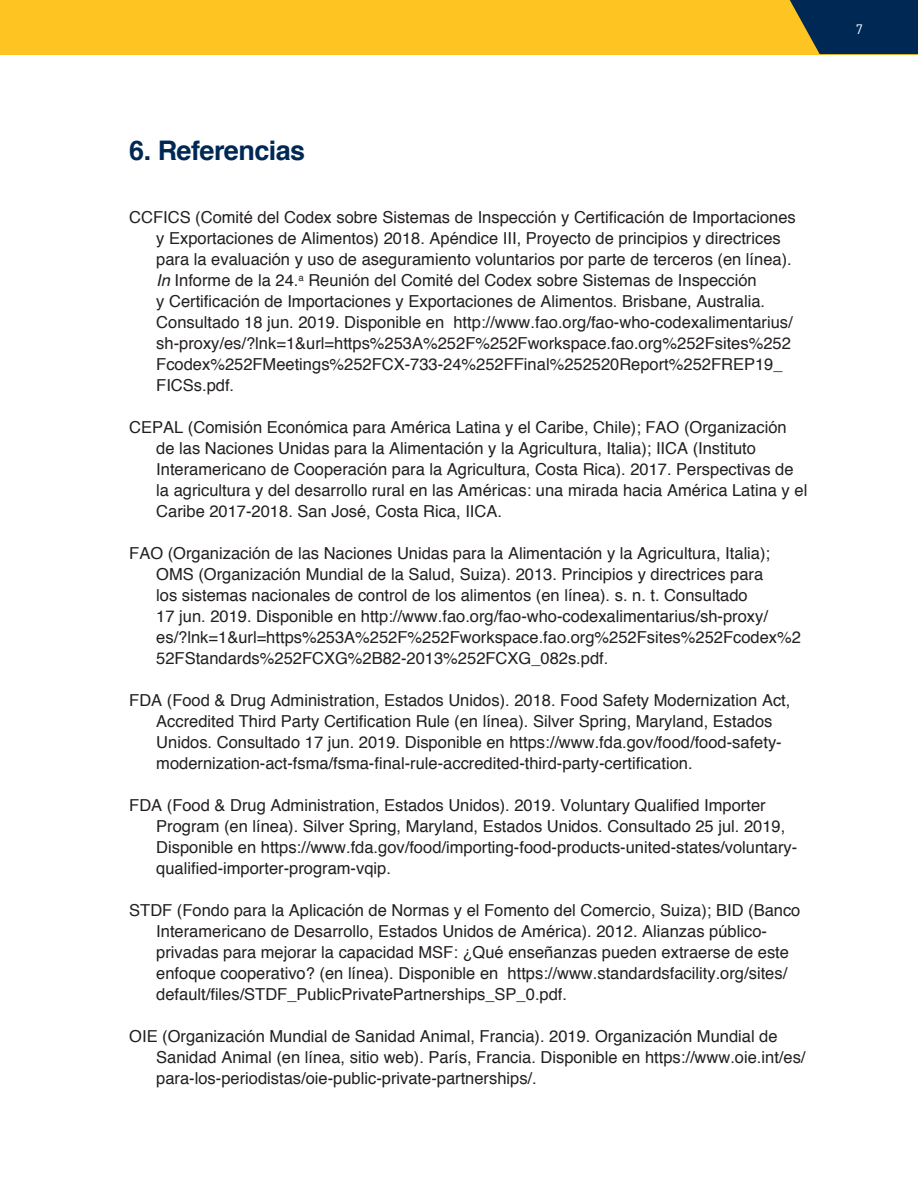
<style>
.page{position:relative;width:918px;height:1188px;background:#fff}
.page>*{position:absolute;margin:0;border:0;box-sizing:border-box;transform-origin:0 0}
.t1{font:700 27px "Helvetica";letter-spacing:-.02em;color:#002855}
.List_Paragraph{font:16.5px/21px "Helvetica";color:#231f20}
.t2{font:13.5px "DINOT";color:#fff}
.s1{font-style:italic}
</style>
<div class="page">
<div style="left:0;top:0;width:918px;height:54px;background:#fec422"></div>
<svg style="left:790px;top:0;width:128px;height:54px;background:#1d394f"></svg>
<p class="t1" style="left:129px;top:129px;width:178px">6. Referencias</p>
<p class="List_Paragraph" style="left:156px;top:207px;width:641px;text-indent:-27px">CCFICS (Comité del Codex sobre Sistemas de Inspección y Certificación de Importaciones y Exportaciones de Alimentos) 2018. Apéndice III, Proyecto de principios y directrices para la evaluación y uso de aseguramiento voluntarios por parte de terceros (en línea).<br><span class="s1">In</span> Informe de la 24.<sup>a</sup> Reunión del Comité del Codex sobre Sistemas de Inspección<br>y Certificación de Importaciones y Exportaciones de Alimentos. Brisbane, Australia.<br>Consultado 18 jun. 2019. Disponible en http://www.fao.org/fao-who-codexalimentarius/ sh-proxy/es/?lnk=1&amp;url=https%253A%252F%252Fworkspace.fao.org%252Fsites%252<br>Fcodex%252FMeetings%252FCX-733-24%252FFinal%252520Report%252FREP19_ FICSs.pdf.</p>
<p class="List_Paragraph" style="left:156px;top:417px;width:653px;text-indent:-27px">CEPAL (Comisión Económica para América Latina y el Caribe, Chile); FAO (Organización de las Naciones Unidas para la Alimentación y la Agricultura, Italia); IICA (Instituto Interamericano de Cooperación para la Agricultura, Costa Rica). 2017. Perspectivas de la agricultura y del desarrollo rural en las Américas: una mirada hacia América Latina y el Caribe 2017-2018. San José, Costa Rica, IICA.</p>
<p class="List_Paragraph" style="left:156px;top:543px;width:646px;text-indent:-27px">FAO (Organización de las Naciones Unidas para la Alimentación y la Agricultura, Italia); OMS (Organización Mundial de la Salud, Suiza). 2013. Principios y directrices para<br>los sistemas nacionales de control de los alimentos (en línea). s. n. t. Consultado<br>17 jun. 2019. Disponible en http://www.fao.org/fao-who-codexalimentarius/sh-proxy/ es/?lnk=1&amp;url=https%253A%252F%252Fworkspace.fao.org%252Fsites%252Fcodex%2<br>52FStandards%252FCXG%2B82-2013%252FCXG_082s.pdf.</p>
<p class="List_Paragraph" style="left:156px;top:690px;width:636px;text-indent:-27px">FDA (Food &amp; Drug Administration, Estados Unidos). 2018. Food Safety Modernization Act, Accredited Third Party Certification Rule (en línea). Silver Spring, Maryland, Estados Unidos. Consultado 17 jun. 2019. Disponible en https://www.fda.gov/food/food-safety&shy;modernization-act-fsma/fsma-final-rule-accredited-third-party-certification.</p>
<p class="List_Paragraph" style="left:156px;top:795px;width:643px;text-indent:-27px">FDA (Food &amp; Drug Administration, Estados Unidos). 2019. Voluntary Qualified Importer Program (en línea). Silver Spring, Maryland, Estados Unidos. Consultado 25 jul. 2019, Disponible en https://www.fda.gov/food/importing-food-products-united-states/voluntary&shy;qualified-importer-program-vqip.</p>
<p class="List_Paragraph" style="left:156px;top:900px;width:646px;text-indent:-27px">STDF (Fondo para la Aplicación de Normas y el Fomento del Comercio, Suiza); BID (Banco Interamericano de Desarrollo, Estados Unidos de América). 2012. Alianzas público&shy;privadas para mejorar la capacidad MSF: ¿Qué enseñanzas pueden extraerse de este enfoque cooperativo? (en línea). Disponible en https://www.standardsfacility.org/sites/ default/files/STDF_PublicPrivatePartnerships_SP_0.pdf.</p>
<p class="List_Paragraph" style="left:156px;top:1026px;width:651px;text-indent:-27px">OIE (Organización Mundial de Sanidad Animal, Francia). 2019. Organización Mundial de<br>Sanidad Animal (en línea, sitio web). París, Francia. Disponible en https://www.oie.int/es/ para-los-periodistas/oie-public-private-partnerships/.</p>
<p class="t2" style="left:856px;top:20px;width:9px">7</p>
</div>
